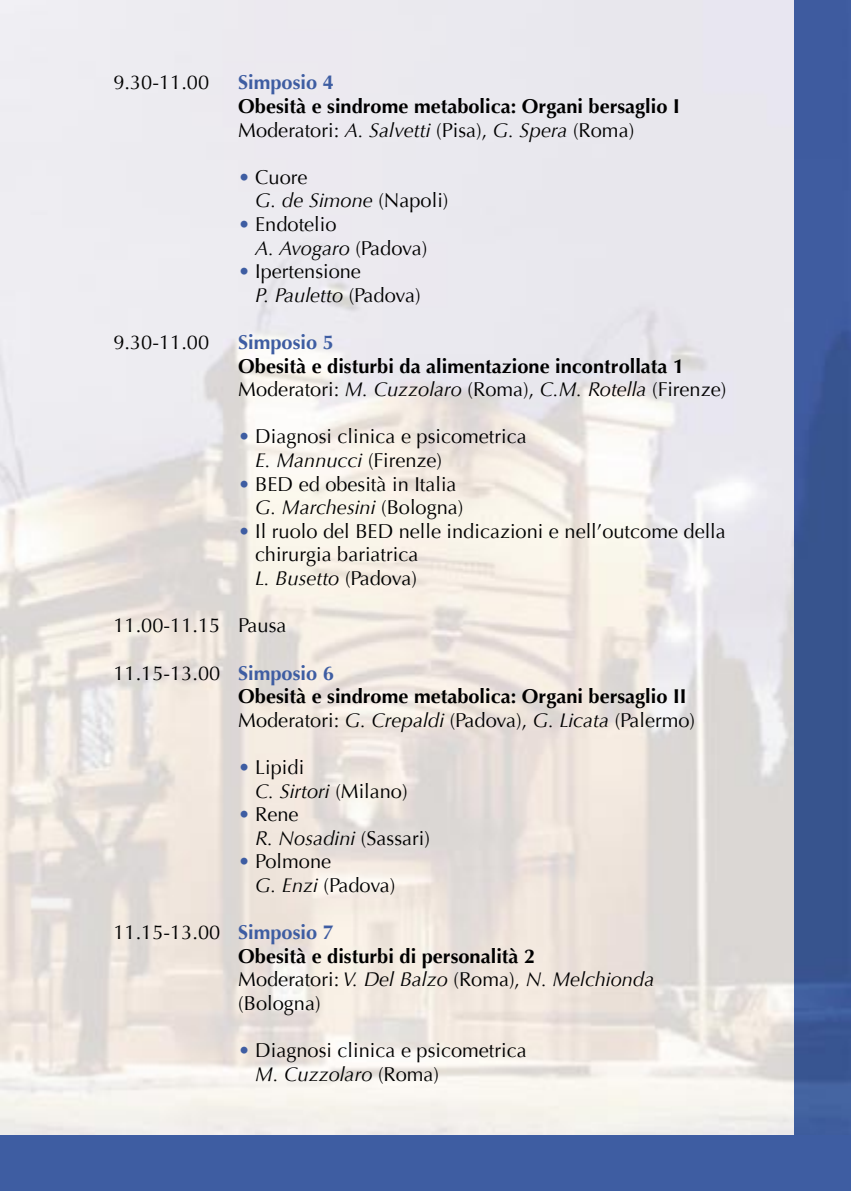
<style>
.page{position:relative;width:851px;height:1191px;background:#fff}
.page>*{position:absolute;margin:0;border:0;box-sizing:border-box;transform-origin:0 0}
.t1{font:20px/23.6px "Optima";color:#000}
.t2{font:700 20px/23.6px "Optima";color:#000}
.t3{font:700 20px "Optima";color:#3e5da2}
.s1{font-weight:400}
.s2{font-weight:400;font-style:italic}
.s3{color:#3e5da2}
.s4{font-style:italic}
.s5{font-weight:700;color:#3e5da2}
.s6{font-weight:700}
</style>
<div class="page">
<div style="left:0;top:1134px;width:850px;height:57px;background:#3e5da2"></div>
<img style="left:794px;top:0;width:56px;height:1134px">
<p class="t1" style="left:113px;top:71px;width:97px">9.30-11.00</p>
<p class="t3" style="left:238px;top:71px;width:97px">Simposio 4</p>
<p class="t2" style="left:238px;top:95px;width:443px">Obesità e sindrome metabolica: Organi bersaglio I<br><span class="s1">Moderatori:</span> <span class="s2">A. Salvetti</span> <span class="s1">(Pisa),</span> <span class="s2">G. Spera</span> <span class="s1">(Roma)</span></p>
<p class="t1" style="left:255px;top:165px;width:195px;text-indent:-17px"><span class="s3">•</span> Cuore<br><span class="s4">G. de Simone</span> (Napoli)</p>
<p class="t1" style="left:255px;top:213px;width:173px;text-indent:-17px"><span class="s3">•</span> Endotelio<br><span class="s4">A. Avogaro</span> (Padova)</p>
<p class="t1" style="left:255px;top:260px;width:167px;text-indent:-17px"><span class="s3">•</span> Ipertensione<br><span class="s4">P. Pauletto</span> (Padova)</p>
<p class="t1" style="left:113px;top:331px;width:97px">9.30-11.00</p>
<p class="t3" style="left:238px;top:330px;width:97px">Simposio 5</p>
<p class="t2" style="left:238px;top:354px;width:489px">Obesità e disturbi da alimentazione incontrollata 1<br><span class="s1">Moderatori:</span> <span class="s2">M. Cuzzolaro</span> <span class="s1">(Roma),</span> <span class="s2">C.M. Rotella</span> <span class="s1">(Firenze)</span></p>
<p class="t1" style="left:255px;top:425px;width:273px;text-indent:-17px"><span class="s3">•</span> Diagnosi clinica e psicometrica<br><span class="s4">E. Mannucci</span> (Firenze)</p>
<p class="t1" style="left:255px;top:472px;width:209px;text-indent:-17px"><span class="s3">•</span> BED ed obesità in Italia<br><span class="s4">G. Marchesini</span> (Bologna)</p>
<p class="t1" style="left:255px;top:519px;width:472px;text-indent:-17px"><span class="s3">•</span> Il ruolo del BED nelle indicazioni e nell’outcome della chirurgia bariatrica<br><span class="s4">L. Busetto</span> (Padova)</p>
<p class="t1" style="left:113px;top:614px;width:174px">11.00-11.15 Pausa</p>
<p class="t2" style="left:238px;top:661px;width:458px;text-indent:-125px"><span class="s1">11.15-13.00</span> <span class="s3">Simposio 6<br></span>Obesità e sindrome metabolica: Organi bersaglio II<br><span class="s1">Moderatori:</span> <span class="s2">G. Crepaldi</span> <span class="s1">(Padova),</span> <span class="s2">G. Licata</span> <span class="s1">(Palermo)</span></p>
<p class="t1" style="left:255px;top:755px;width:154px;text-indent:-17px"><span class="s3">•</span> Lipidi<br><span class="s4">C. Sirtori</span> (Milano)</p>
<p class="t1" style="left:255px;top:803px;width:176px;text-indent:-17px"><span class="s3">•</span> Rene<br><span class="s4">R. Nosadini</span> (Sassari)</p>
<p class="t1" style="left:255px;top:850px;width:142px;text-indent:-17px"><span class="s3">•</span> Polmone<br><span class="s4">G. Enzi</span> (Padova)</p>
<p class="t1" style="left:238px;top:921px;width:417px;text-indent:-125px">11.15-13.00 <span class="s5">Simposio 7<br></span><span class="s6">Obesità e disturbi di personalità 2<br></span>Moderatori: <span class="s4">V. Del Balzo</span> (Roma), <span class="s4">N. Melchionda </span>(Bologna)</p>
<p class="t1" style="left:255px;top:1038px;width:273px;text-indent:-17px"><span class="s3">•</span> Diagnosi clinica e psicometrica<br><span class="s4">M. Cuzzolaro</span> (Roma)</p>
</div>
